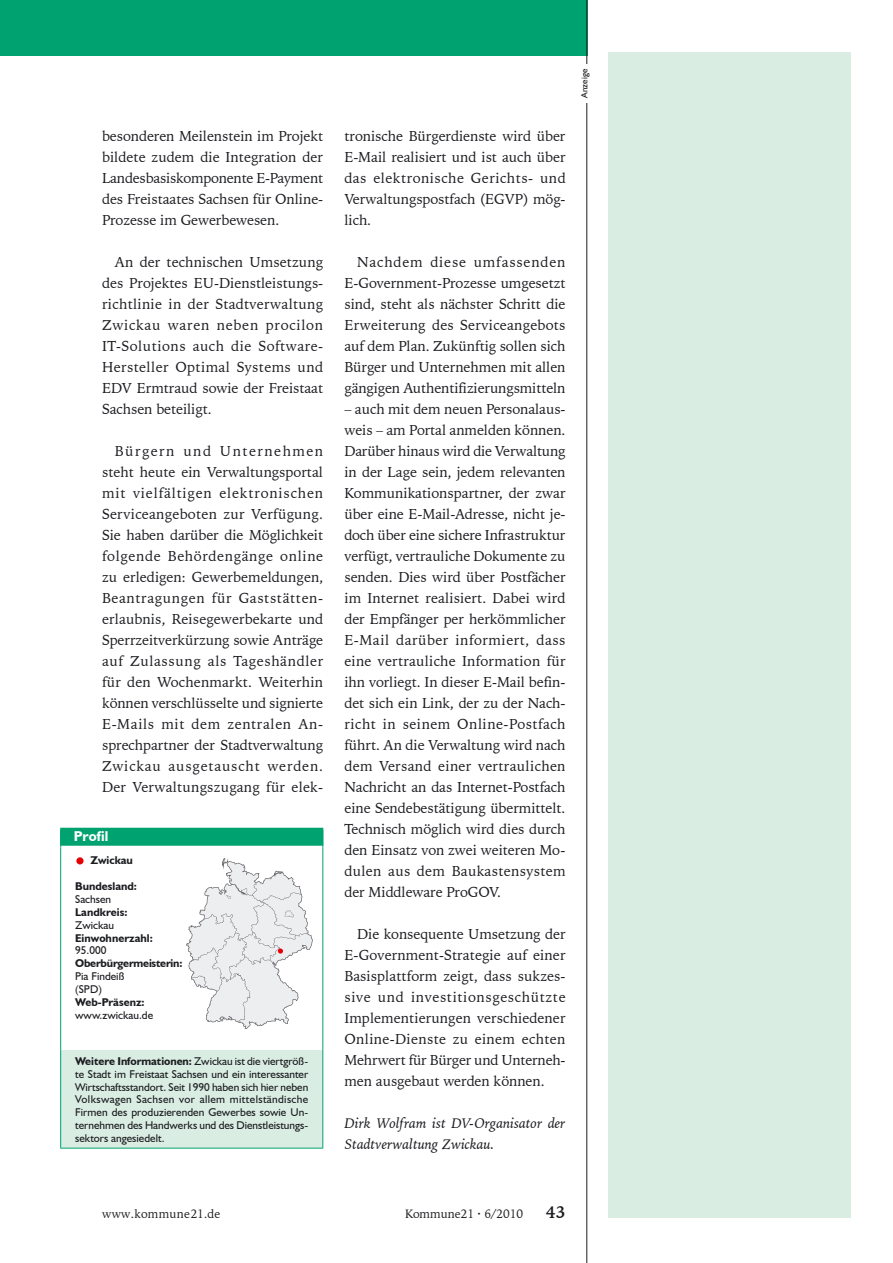
<style>
.page{position:relative;width:893px;height:1263px;background:#fff}
.page>*{position:absolute;margin:0;border:0;box-sizing:border-box;transform-origin:0 0}
.t1{font:700 16.5px "Iowan Old Style BT";color:#1b1c20}
.Text_mit_Einzug_und_Abstand_vor_Absatz{font:14.25px/21px "Iowan Old Style BT";letter-spacing:-.005em;color:#1b1c20;text-align:justify}
.Text_ohne_Einzug{font:italic 14.25px/21px "Iowan Old Style BT";letter-spacing:-.005em;color:#1b1c20}
.Links-Tipps_Grün{font:700 14.25px "Humanist 521 BT";letter-spacing:.01em;color:#fff}
.t2{font:12px "Iowan Old Style BT";letter-spacing:.01em;color:#1b1c20}
.Kurzprofil_Text{font:11.25px/12.9px "Humanist 521 BT";color:#1b1c20;text-align:justify}
.Kurzprofil_Text-2{font:700 11.25px "Humanist 521 BT";color:#1b1c20}
.Kurzprofil_Text-3{font:700 11.25px "Humanist 521 BT";letter-spacing:-.02em;color:#1b1c20}
.Text_mit_Einzug{font:9px "Humanist 521 BT";letter-spacing:-.005em;color:#1b1c20}
.s1{font-weight:700}
</style>
<div class="page">
<div style="left:0;top:0;width:587px;height:55px;background:#00a36f"></div>
<hr style="left:586px;top:0;width:1px;height:1263px;background:#1b1c20">
<div style="left:581px;top:64px;width:12px;height:38px;background:#fff"></div>
<div style="left:61px;top:1050px;width:262px;height:98px;background:#daede3"></div>
<hr style="left:60px;top:848px;width:1px;height:202px;background:#00a36f">
<hr style="left:322px;top:848px;width:1px;height:202px;background:#00a36f">
<hr style="left:60px;top:1050px;width:1px;height:98px;background:#00a36f">
<hr style="left:322px;top:1050px;width:1px;height:98px;background:#00a36f">
<hr style="left:60px;top:1148px;width:263px;height:1px;background:#00a36f">
<div style="left:60px;top:828px;width:263px;height:18px;background:#00a36f"></div>
<svg style="left:186px;top:858px;width:127px;height:171px"></svg>
<div style="left:76px;top:857px;width:8px;height:7px;background:#e60004;border-radius:50%"></div>
<div style="left:608px;top:52px;width:242px;height:1165px;background:#daede3"></div>
<p class="Text_mit_Einzug_und_Abstand_vor_Absatz" style="left:102px;top:126px;width:223px">besonderen Meilenstein im Projekt bildete zudem die Integration der Landesbasiskomponente E-Payment des Freistaates Sachsen für Online-Prozesse im Gewerbewesen.</p>
<p class="Text_mit_Einzug_und_Abstand_vor_Absatz" style="left:102px;top:252px;width:223px;text-indent:13px">An der technischen Umsetzung des Projektes EU-Dienstleistungs&shy;richtlinie in der Stadtverwaltung Zwickau waren neben procilon IT-Solutions auch die Software-Hersteller Optimal Systems und EDV Ermtraud sowie der Freistaat Sachsen beteiligt.</p>
<p class="Text_mit_Einzug_und_Abstand_vor_Absatz" style="left:102px;top:441px;width:223px;text-indent:13px">Bürgern und Unternehmen steht heute ein Verwaltungsportal mit vielfältigen elektronischen Serviceangeboten zur Verfügung.<br>Sie haben darüber die Möglichkeit folgende Behördengänge online zu erledigen: Gewerbemeldungen, Beantragungen für Gaststätten&shy;erlaubnis, Reisegewerbekarte und Sperrzeitverkürzung sowie Anträge auf Zulassung als Tageshändler für den Wochenmarkt. Weiterhin können verschlüsselte und signierte E-Mails mit dem zentralen An&shy;sprechpartner der Stadtverwaltung Zwickau ausgetauscht werden.<br>Der Verwaltungszugang für elek-</p>
<p class="Links-Tipps_Grün" style="left:74px;top:828px;width:36px">Profil</p>
<p class="Kurzprofil_Text-2" style="left:91px;top:854px;width:44px">Zwickau</p>
<p class="Kurzprofil_Text-2" style="left:75px;top:879px;width:63px">Bundesland:</p>
<p class="Kurzprofil_Text" style="left:75px;top:892px;width:37px">Sachsen</p>
<p class="Kurzprofil_Text-2" style="left:75px;top:905px;width:54px">Landkreis:</p>
<p class="Kurzprofil_Text" style="left:75px;top:918px;width:40px">Zwickau</p>
<p class="Kurzprofil_Text-2" style="left:75px;top:931px;width:79px">Einwohnerzahl:</p>
<p class="Kurzprofil_Text" style="left:75px;top:944px;width:33px">95.000</p>
<p class="Kurzprofil_Text-3" style="left:75px;top:956px;width:109px">Oberbürgermeisterin:</p>
<p class="Kurzprofil_Text" style="left:75px;top:970px;width:51px">Pia Findeiß</p>
<p class="Kurzprofil_Text" style="left:75px;top:983px;width:28px">(SPD)</p>
<p class="Kurzprofil_Text-2" style="left:75px;top:995px;width:71px">Web-Präsenz:</p>
<p class="Kurzprofil_Text" style="left:75px;top:1008px;width:80px">www.zwickau.de</p>
<p class="Kurzprofil_Text" style="left:75px;top:1054px;width:235px"><span class="s1">Weitere Informationen:</span> Zwickau ist die viertgröß&shy;te Stadt im Freistaat Sachsen und ein interessanter Wirtschaftsstandort. Seit 1990 haben sich hier neben Volkswagen Sachsen vor allem mittelständische Firmen des produzierenden Gewerbes sowie Un&shy;ternehmen des Handwerks und des Dienstleistungs&shy;sektors angesiedelt.</p>
<p class="Text_mit_Einzug_und_Abstand_vor_Absatz" style="left:344px;top:126px;width:223px">tronische Bürgerdienste wird über E-Mail realisiert und ist auch über das elektronische Gerichts- und Verwaltungspostfach (EGVP) mög&shy;lich.</p>
<p class="Text_mit_Einzug_und_Abstand_vor_Absatz" style="left:344px;top:252px;width:223px;text-indent:13px">Nachdem diese umfassenden E-Government-Prozesse umgesetzt sind, steht als nächster Schritt die Erweiterung des Serviceangebots auf dem Plan. Zukünftig sollen sich Bürger und Unternehmen mit allen gängigen Authentifizierungsmitteln</p>
<p class="Text_mit_Einzug_und_Abstand_vor_Absatz" style="left:344px;top:399px;width:223px">– auch mit dem neuen Personalaus&shy;weis – am Portal anmelden können.<br>Darüber hinaus wird die Verwaltung in der Lage sein, jedem relevanten Kommunikationspartner, der zwar über eine E-Mail-Adresse, nicht je&shy;doch über eine sichere Infrastruktur verfügt, vertrauliche Dokumente zu senden. Dies wird über Postfächer im Internet realisiert. Dabei wird der Empfänger per herkömmlicher E-Mail darüber informiert, dass eine vertrauliche Information für ihn vorliegt. In dieser E-Mail befin&shy;det sich ein Link, der zu der Nach&shy;richt in seinem Online-Postfach führt. An die Verwaltung wird nach dem Versand einer vertraulichen Nachricht an das Internet-Postfach eine Sendebestätigung übermittelt.<br>Technisch möglich wird dies durch den Einsatz von zwei weiteren Mo&shy;dulen aus dem Baukastensystem der Middleware ProGOV.</p>
<p class="Text_mit_Einzug_und_Abstand_vor_Absatz" style="left:344px;top:924px;width:223px;text-indent:13px">Die konsequente Umsetzung der E-Government-Strategie auf einer Basisplattform zeigt, dass sukzes&shy;sive und investitionsgeschützte Implementierungen verschiedener Online-Dienste zu einem echten Mehrwert für Bürger und Unterneh&shy;men ausgebaut werden können.</p>
<p class="Text_ohne_Einzug" style="left:344px;top:1113px;width:223px">Dirk Wolfram ist DV-Organisator der<br>Stadtverwaltung Zwickau.</p>
<p class="Text_mit_Einzug" style="left:579px;top:98px;width:30px;rotate:-90deg">Anzeige</p>
<p class="t2" style="left:102px;top:1206px;width:120px">www.kommune21.de</p>
<p class="t2" style="left:405px;top:1206px;width:119px">Kommune21 · 6/2010</p>
<p class="t1" style="left:546px;top:1202px;width:21px">43</p>
</div>
